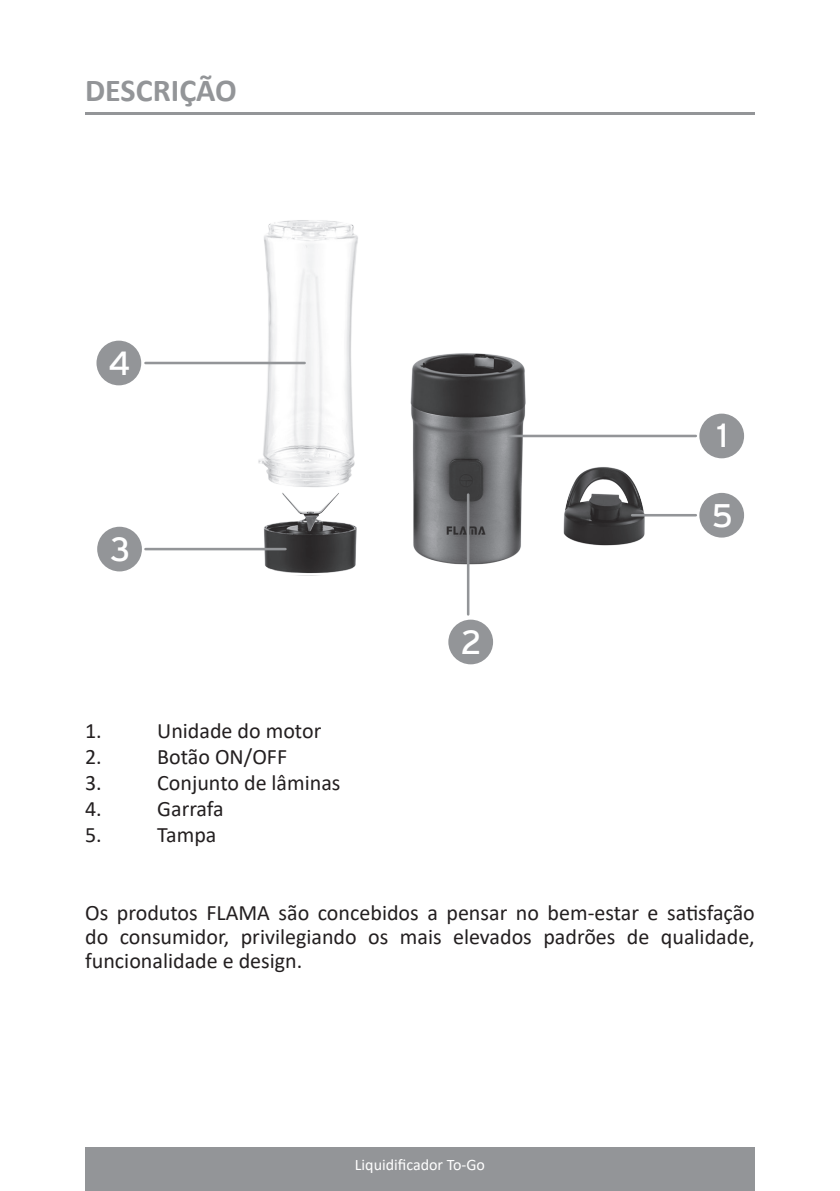
<style>
.page{position:relative;width:840px;height:1191px;background:#fff}
.page>*{position:absolute;margin:0;border:0;box-sizing:border-box;transform-origin:0 0}
.t1{font:33.4px "Interstate";color:#fff}
.t2{font:700 32px "Calibri";color:#939598}
.t3{font:22px/24px "Calibri";color:#231f20;text-align:justify}
.t4{font:16px "Calibri";color:#fff}
</style>
<div class="page">
<hr style="left:85px;top:112px;width:669px;height:3px;background:#939598">
<div style="left:85px;top:1147px;width:669px;height:44px;background:#939598"></div>
<img style="left:467px;top:434px;width:218px;height:203px">
<img style="left:97px;top:220px;width:483px;height:356px">
<div style="left:699px;top:413px;width:44px;height:45px;background:#939598;border-radius:50%"></div>
<div style="left:699px;top:493px;width:44px;height:44px;background:#939598;border-radius:50%"></div>
<div style="left:448px;top:619px;width:45px;height:45px;background:#939598;border-radius:50%"></div>
<div style="left:96px;top:341px;width:45px;height:44px;background:#939598;border-radius:50%"></div>
<div style="left:97px;top:527px;width:45px;height:44px;background:#939598;border-radius:50%"></div>
<hr style="left:509px;top:435px;width:186px;height:2px;background:#939598">
<hr style="left:145px;top:362px;width:159px;height:2px;background:#939598">
<hr style="left:145px;top:548px;width:140px;height:2px;background:#939598">
<hr style="left:631px;top:514px;width:64px;height:2px;background:#939598">
<hr style="left:466px;top:494px;width:3px;height:120px;background:#939598">
<p class="t2" style="left:85px;top:67px;width:153px">DESCRIÇÃO</p>
<p class="t1" style="left:108px;top:344px;width:24px">4</p>
<p class="t1" style="left:110px;top:530px;width:22px">3</p>
<p class="t3" style="left:85px;top:718px;width:18px">1.</p>
<p class="t3" style="left:157px;top:718px;width:166px">Unidade do motor</p>
<p class="t3" style="left:85px;top:744px;width:18px">2.</p>
<p class="t3" style="left:157px;top:744px;width:131px">Botão ON/OFF</p>
<p class="t3" style="left:85px;top:770px;width:18px">3.</p>
<p class="t3" style="left:157px;top:770px;width:185px">Conjunto de lâminas</p>
<p class="t3" style="left:85px;top:796px;width:18px">4.</p>
<p class="t3" style="left:157px;top:796px;width:68px">Garrafa</p>
<p class="t3" style="left:85px;top:822px;width:18px">5.</p>
<p class="t3" style="left:157px;top:822px;width:61px">Tampa</p>
<p class="t1" style="left:460px;top:623px;width:23px">2</p>
<p class="t1" style="left:716px;top:417px;width:13px">1</p>
<p class="t1" style="left:711px;top:496px;width:23px">5</p>
<p class="t3" style="left:85px;top:900px;width:670px">Os produtos FLAMA são concebidos a pensar no bem-estar e satisfação do consumidor, privilegiando os mais elevados padrões de qualidade, funcionalidade e design.</p>
<p class="t4" style="left:355px;top:1153px;width:131px">Liquidificador To-Go</p>
</div>
